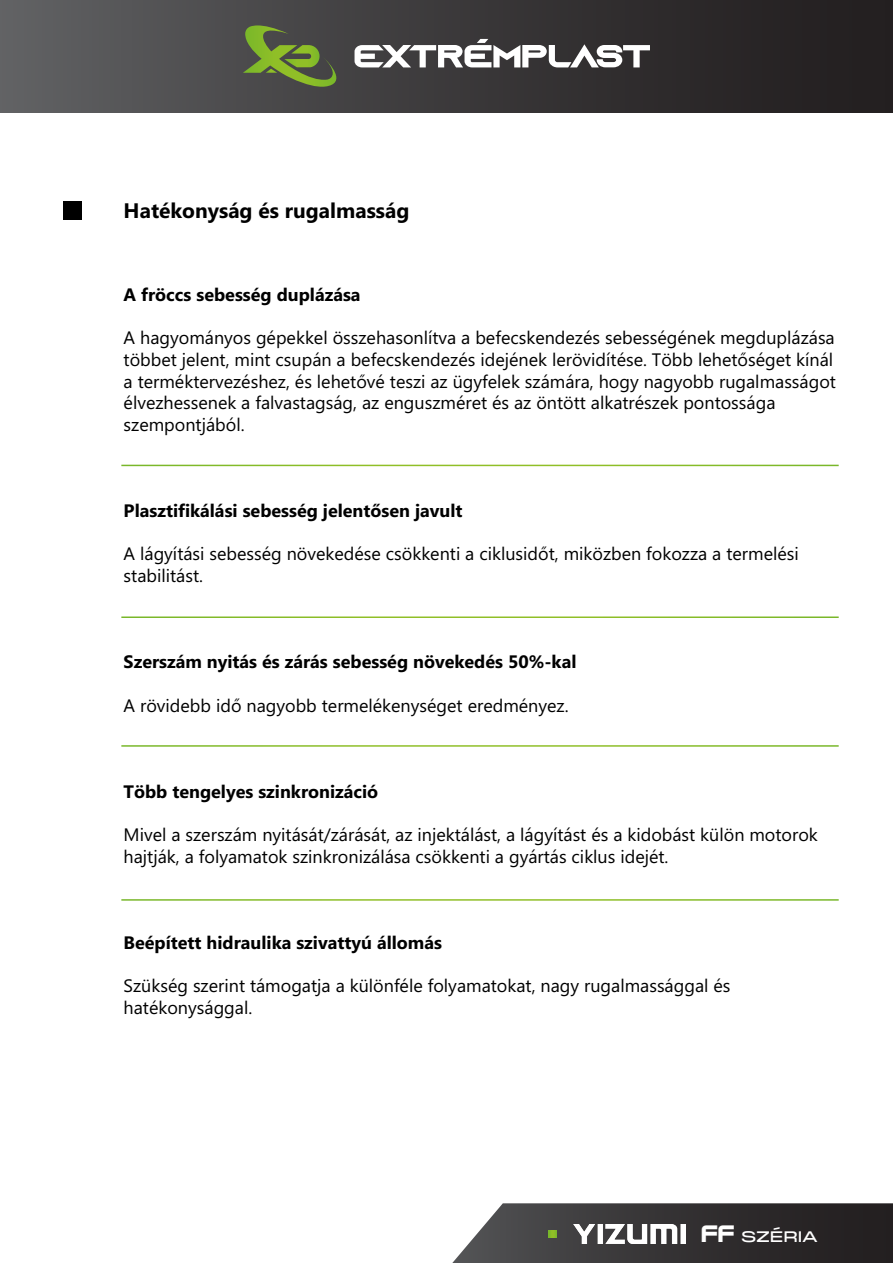
<style>
.page{position:relative;width:893px;height:1263px;background:#fff}
.page>*{position:absolute;margin:0;border:0;box-sizing:border-box;transform-origin:0 0}
.t1{font:700 21px "Microsoft Phags Pa";color:#000}
.t2{font:18px/21.6px "Microsoft Phags Pa";color:#000}
.t3{font:700 18px "Microsoft Phags Pa";color:#000}
.t4{font:15.15px "Monument Extended";letter-spacing:-.04em;color:#fff}
.s1{font-family:"b Biger Over";font-size:22.5px}
</style>
<div class="page">
<div style="left:0;top:0;width:893px;height:112px;background:linear-gradient(to right,#5e5f60,#1e191a)"></div>
<svg style="left:355px;top:39px;width:295px;height:28px"></svg>
<svg style="left:243px;top:25px;width:103px;height:67px;background:#5a693d"></svg>
<div style="left:63px;top:202px;width:18px;height:18px;background:#000"></div>
<svg style="left:452px;top:1203px;width:441px;height:60px;background:#434141"></svg>
<img style="left:573px;top:1224px;width:112px;height:20px">
<p class="t1" style="left:124px;top:196px;width:287px">Hatékonyság és rugalmasság</p>
<p class="t3" style="left:124px;top:282px;width:238px">A fröccs sebesség duplázása</p>
<p class="t2" style="left:124px;top:326px;width:714px">A hagyományos gépekkel összehasonlítva a befecskendezés sebességének megduplázása többet jelent, mint csupán a befecskendezés idejének lerövidítése. Több lehetőséget kínál a terméktervezéshez, és lehetővé teszi az ügyfelek számára, hogy nagyobb rugalmasságot élvezhessenek a falvastagság, az enguszméret és az öntött alkatrészek pontossága szempontjából.</p>
<p class="t3" style="left:124px;top:498px;width:340px">Plasztifikálási sebesség jelentősen javult</p>
<p class="t2" style="left:124px;top:542px;width:677px">A lágyítási sebesség növekedése csökkenti a ciklusidőt, miközben fokozza a termelési stabilitást.</p>
<p class="t3" style="left:124px;top:649px;width:454px">Szerszám nyitás és zárás sebesség növekedés 50%-kal</p>
<p class="t2" style="left:124px;top:693px;width:446px">A rövidebb idő nagyobb termelékenységet eredményez.</p>
<p class="t3" style="left:124px;top:779px;width:256px">Több tengelyes szinkronizáció</p>
<p class="t2" style="left:124px;top:823px;width:696px">Mivel a szerszám nyitását/zárását, az injektálást, a lágyítást és a kidobást külön motorok hajtják, a folyamatok szinkronizálása csökkenti a gyártás ciklus idejét.</p>
<p class="t3" style="left:124px;top:930px;width:320px">Beépített hidraulika szivattyú állomás</p>
<p class="t2" style="left:124px;top:974px;width:608px">Szükség szerint támogatja a különféle folyamatokat, nagy rugalmassággal és hatékonysággal.</p>
<p class="t4" style="left:701px;top:1226px;width:119px"><span class="s1">FF</span> SZÉRIA</p>
</div>
